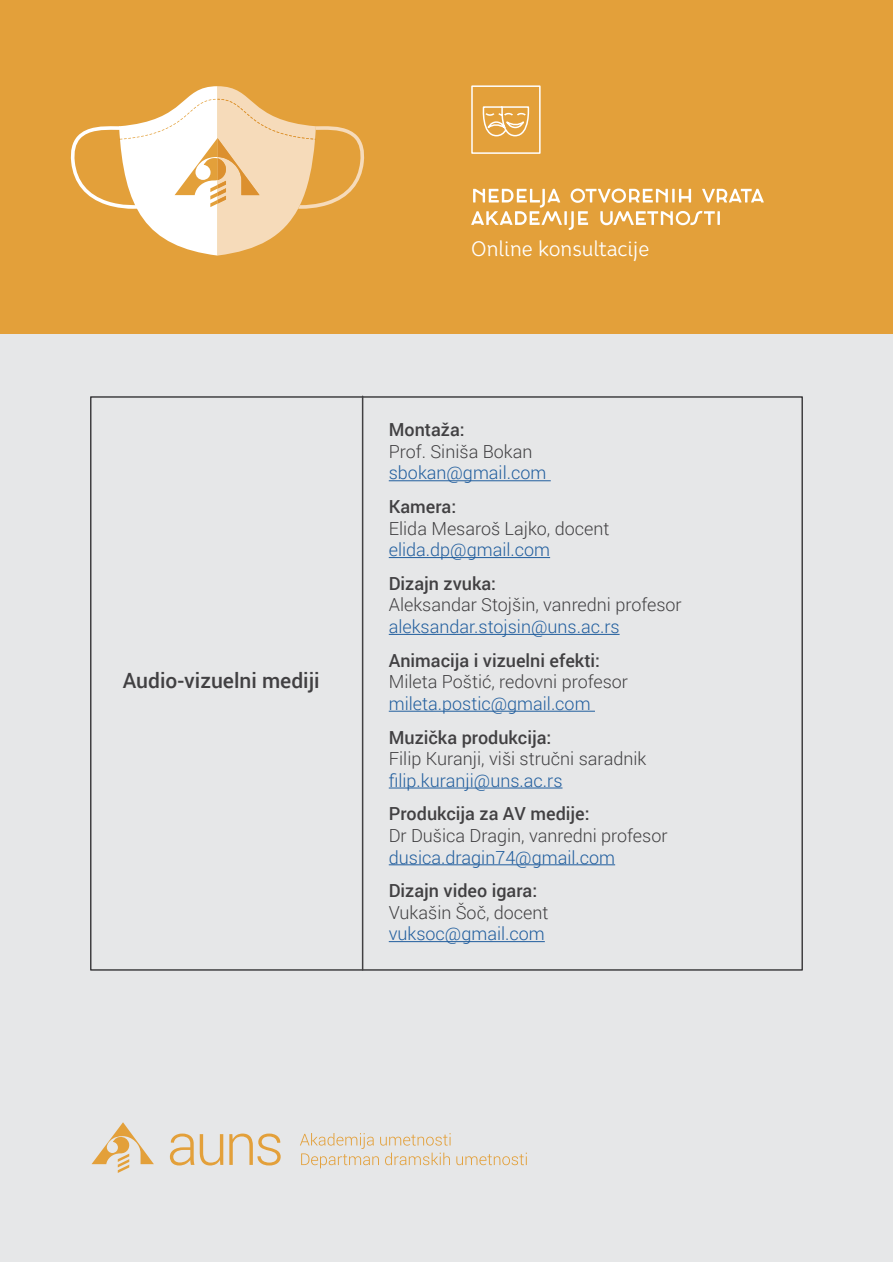
<style>
.page{position:relative;width:893px;height:1263px;background:#fff}
.page>*{position:absolute;margin:0;border:0;box-sizing:border-box;transform-origin:0 0}
.t1{font:500 21px "Roboto";color:#414042}
.t2{font:21px "Nioki BG";color:#fff}
.t3{font:300 18px "Roboto";color:#414042}
.t4{font:300 18px "Roboto";color:#215e9e}
.t5{font:500 18px "Roboto";color:#414042}
</style>
<div class="page">
<div style="left:0;top:332px;width:893px;height:929px;background:#e6e7e8"></div>
<svg style="left:92px;top:1122px;width:62px;height:51px"></svg>
<svg style="left:170px;top:1133px;width:24px;height:32px"></svg>
<svg style="left:200px;top:1134px;width:23px;height:31px"></svg>
<svg style="left:229px;top:1133px;width:52px;height:32px"></svg>
<svg style="left:300px;top:1133px;width:227px;height:35px"></svg>
<div style="left:0;top:0;width:893px;height:333px;background:#e3a03a"></div>
<svg style="left:471px;top:188px;width:293px;height:42px"></svg>
<svg style="left:70px;top:86px;width:295px;height:170px"></svg>
<svg style="left:471px;top:85px;width:70px;height:69px"></svg>
<hr style="left:362px;top:396px;width:1px;height:574px;background:#414042">
<hr style="left:389px;top:480px;width:162px;height:1px;background:#215e9e">
<hr style="left:389px;top:557px;width:161px;height:1px;background:#215e9e">
<hr style="left:389px;top:634px;width:231px;height:1px;background:#215e9e">
<hr style="left:389px;top:711px;width:206px;height:1px;background:#215e9e">
<hr style="left:389px;top:787px;width:173px;height:1px;background:#215e9e">
<hr style="left:389px;top:864px;width:226px;height:1px;background:#215e9e">
<hr style="left:389px;top:941px;width:156px;height:1px;background:#215e9e">
<p class="t1" style="left:123px;top:666px;width:198px">Audio-vizuelni mediji</p>
<p class="t2" style="left:471px;top:236px;width:180px">Online konsultacije</p>
<p class="t5" style="left:389px;top:417px;width:77px">Montaža:</p>
<p class="t3" style="left:389px;top:439px;width:145px">Prof. Siniša Bokan</p>
<p class="t4" style="left:389px;top:461px;width:159px">sbokan@gmail.com</p>
<p class="t5" style="left:389px;top:494px;width:69px">Kamera:</p>
<p class="t3" style="left:389px;top:516px;width:222px">Elida Mesaroš Lajko, docent</p>
<p class="t4" style="left:389px;top:537px;width:163px">elida.dp@gmail.com</p>
<p class="t5" style="left:389px;top:571px;width:109px">Dizajn zvuka:</p>
<p class="t3" style="left:389px;top:593px;width:294px">Aleksandar Stojšin, vanredni profesor</p>
<p class="t4" style="left:389px;top:614px;width:232px">aleksandar.stojsin@uns.ac.rs</p>
<p class="t5" style="left:389px;top:648px;width:213px">Animacija i vizuelni efekti:</p>
<p class="t3" style="left:389px;top:669px;width:241px">Mileta Poštić, redovni profesor</p>
<p class="t4" style="left:389px;top:691px;width:203px">mileta.postic@gmail.com</p>
<p class="t5" style="left:389px;top:724px;width:164px">Muzička produkcija:</p>
<p class="t3" style="left:389px;top:746px;width:259px">Filip Kuranji, viši stručni saradnik</p>
<p class="t4" style="left:389px;top:768px;width:175px">filip.kuranji@uns.ac.rs</p>
<p class="t5" style="left:389px;top:801px;width:202px">Produkcija za AV medije:</p>
<p class="t3" style="left:389px;top:823px;width:280px">Dr Dušica Dragin, vanredni profesor</p>
<p class="t4" style="left:389px;top:845px;width:228px">dusica.dragin74@gmail.com</p>
<p class="t5" style="left:389px;top:878px;width:150px">Dizajn video igara:</p>
<p class="t3" style="left:389px;top:900px;width:161px">Vukašin Šoč, docent</p>
<p class="t4" style="left:389px;top:921px;width:158px">vuksoc@gmail.com</p>
</div>
